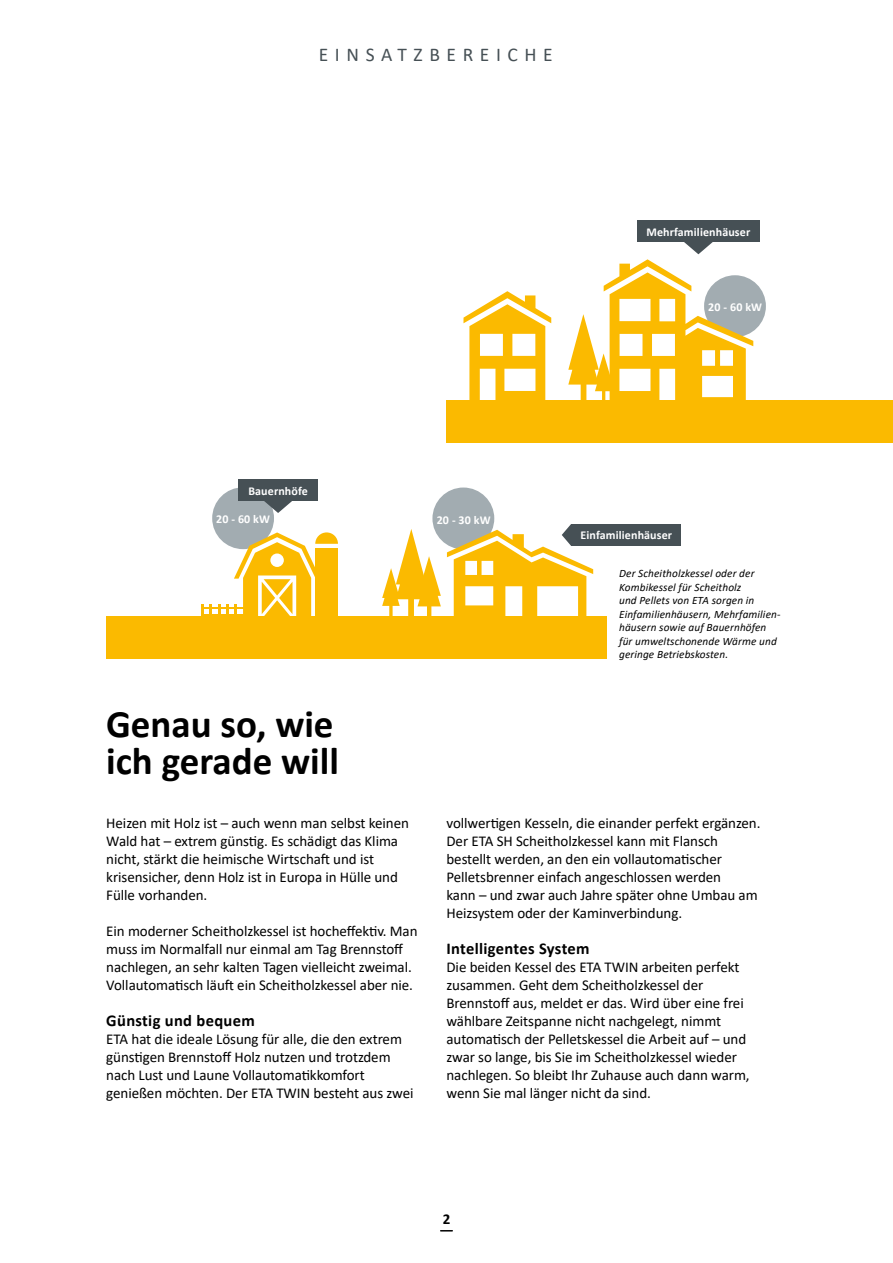
<style>
.page{position:relative;width:893px;height:1263px;background:#fff}
.page>*{position:absolute;margin:0;border:0;box-sizing:border-box;transform-origin:0 0}
.t1{font:700 39px/37.5px "Calibri";color:#000}
.t2{font:19.5px "Calibri";letter-spacing:.34em;color:#465055}
.t3{font:700 16.5px "Calibri";letter-spacing:.02em;color:#000}
.t4{font:15px/18px "Calibri";letter-spacing:-.005em;color:#000}
.t5{font:700 15px "Calibri";color:#000}
.t6{font:700 12px "Calibri";letter-spacing:.01em;color:#fff}
.t7{font:italic 11.25px/13.5px "Calibri";letter-spacing:.01em;color:#000}
</style>
<div class="page">
<div style="left:704px;top:275px;width:62px;height:62px;background:#a2acb1;border-radius:50%"></div>
<div style="left:432px;top:487px;width:62px;height:62px;background:#a2acb1;border-radius:50%"></div>
<div style="left:212px;top:487px;width:62px;height:62px;background:#a2acb1;border-radius:50%"></div>
<svg style="left:463px;top:291px;width:88px;height:110px"></svg>
<svg style="left:382px;top:529px;width:59px;height:88px"></svg>
<div style="left:106px;top:617px;width:500px;height:42px;background:#fbba00"></div>
<div style="left:446px;top:401px;width:447px;height:42px;background:#fbba00"></div>
<hr style="left:202px;top:614px;width:44px;height:3px;background:#fbba00">
<svg style="left:202px;top:604px;width:2px;height:10px"></svg>
<svg style="left:210px;top:604px;width:2px;height:10px"></svg>
<svg style="left:218px;top:604px;width:2px;height:10px"></svg>
<hr style="left:202px;top:607px;width:42px;height:2px;background:#fbba00">
<svg style="left:226px;top:532px;width:112px;height:85px"></svg>
<svg style="left:568px;top:242px;width:185px;height:159px"></svg>
<div style="left:637px;top:221px;width:123px;height:21px;background:#465055"></div>
<svg style="left:264px;top:501px;width:28px;height:12px"></svg>
<div style="left:238px;top:479px;width:80px;height:22px;background:#465055"></div>
<svg style="left:447px;top:524px;width:146px;height:93px"></svg>
<div style="left:571px;top:524px;width:109px;height:22px;background:#465055"></div>
<h2 class="t2" style="left:319px;top:41px;width:235px">EINSATZBEREICHE</h2>
<p class="t6" style="left:646px;top:223px;width:105px">Mehrfamilienhäuser</p>
<p class="t6" style="left:708px;top:298px;width:55px">20 - 60 kW</p>
<p class="t6" style="left:248px;top:482px;width:61px">Bauernhöfe</p>
<p class="t6" style="left:216px;top:511px;width:55px">20 - 60 kW</p>
<p class="t6" style="left:437px;top:511px;width:55px">20 - 30 kW</p>
<h1 class="t1" style="left:106px;top:704px;width:234px">Genau so, wie ich gerade will</h1>
<p class="t6" style="left:581px;top:527px;width:93px">Einfamilienhäuser</p>
<p class="t7" style="left:619px;top:566px;width:163px">Der Scheitholzkessel oder der<br>Kombikessel für Scheitholz<br>und Pellets von ETA sorgen in<br>Einfamilienhäusern, Mehrfamilien&shy;häusern sowie auf Bauernhöfen für umweltschonende Wärme und geringe Betriebskosten.</p>
<p class="t4" style="left:106px;top:814px;width:304px">Heizen mit Holz ist – auch wenn man selbst keinen Wald hat – extrem günstig. Es schädigt das Klima nicht, stärkt die heimische Wirtschaft und ist krisensicher, denn Holz ist in Europa in Hülle und Fülle vorhanden.</p>
<p class="t4" style="left:106px;top:922px;width:313px">Ein moderner Scheitholzkessel ist hocheffektiv. Man muss im Normalfall nur einmal am Tag Brennstoff nachlegen, an sehr kalten Tagen vielleicht zweimal.<br>Vollautomatisch läuft ein Scheitholzkessel aber nie.</p>
<p class="t3" style="left:106px;top:1009px;width:150px">Günstig und bequem</p>
<p class="t4" style="left:106px;top:1030px;width:309px">ETA hat die ideale Lösung für alle, die den extrem günstigen Brennstoff Holz nutzen und trotzdem nach Lust und Laune Vollautomatikkomfort genießen möchten. Der ETA TWIN besteht aus zwei</p>
<p class="t4" style="left:446px;top:814px;width:316px">vollwertigen Kesseln, die einander perfekt ergänzen.<br>Der ETA SH Scheitholzkessel kann mit Flansch bestellt werden, an den ein vollautomatischer Pelletsbrenner einfach angeschlossen werden<br>kann – und zwar auch Jahre später ohne Umbau am Heizsystem oder der Kaminverbindung.</p>
<p class="t3" style="left:446px;top:937px;width:145px">Intelligentes System</p>
<p class="t4" style="left:446px;top:958px;width:305px">Die beiden Kessel des ETA TWIN arbeiten perfekt zusammen. Geht dem Scheitholzkessel der Brennstoff aus, meldet er das. Wird über eine frei wählbare Zeitspanne nicht nachgelegt, nimmt automatisch der Pelletskessel die Arbeit auf – und zwar so lange, bis Sie im Scheitholzkessel wieder nachlegen. So bleibt Ihr Zuhause auch dann warm, wenn Sie mal länger nicht da sind.</p>
<p class="t5" style="left:443px;top:1208px;width:9px">2</p>
</div>
